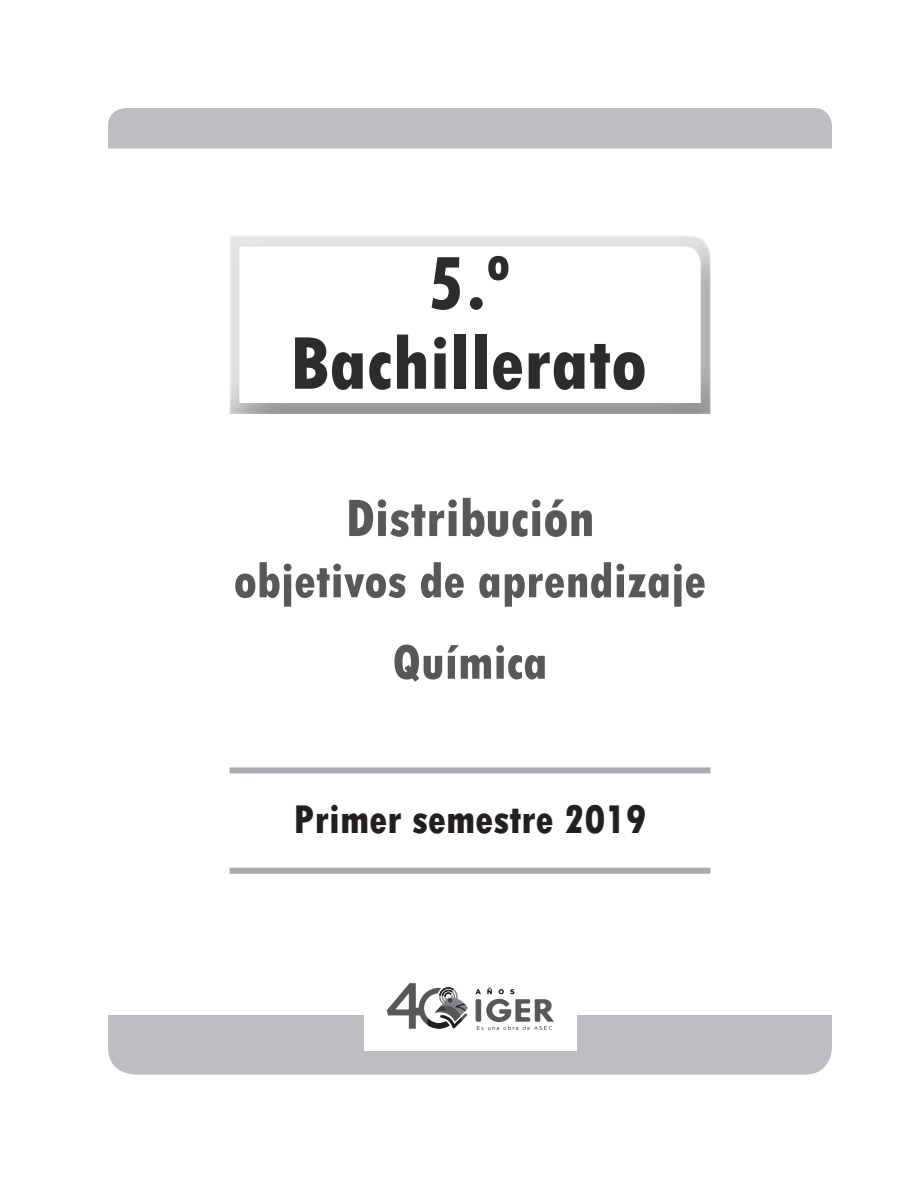
<style>
.page{position:relative;width:913px;height:1183px;background:#fff}
.page>*{position:absolute;margin:0;border:0;box-sizing:border-box;transform-origin:0 0}
.t1{font:800 condensed 78.75px/80.1px "Tw Cen";color:#2e2b2c;text-align:center}
.t2{font:800 condensed 55.5px "Tw Cen";color:#57585a}
.t3{font:800 condensed 51px/81.4px "Tw Cen";color:#57585a;text-align:center}
.t4{font:800 condensed 42px "Tw Cen";color:#231f20}
</style>
<div class="page">
<div style="left:230px;top:767px;width:480px;height:6px;background:#a8a9ad"></div>
<div style="left:230px;top:867px;width:480px;height:6px;background:#a8a9ad"></div>
<svg style="left:108px;top:983px;width:724px;height:91px"></svg>
<div style="left:108px;top:108px;width:724px;height:40px;background:#bcbdc0"></div>
<div style="left:226px;top:234px;width:485px;height:183px;background:#231f20;opacity:.62"></div>
<svg style="left:239px;top:246px;width:461px;height:157px"></svg>
<h1 class="t1" style="left:289px;top:243px;width:359px">5.º<br>Bachillerato</h1>
<p class="t2" style="left:345px;top:485px;width:251px">Distribución</p>
<p class="t3" style="left:234px;top:540px;width:474px">objetivos de aprendizaje<br>Química</p>
<p class="t4" style="left:293px;top:795px;width:354px">Primer semestre 2019</p>
</div>
